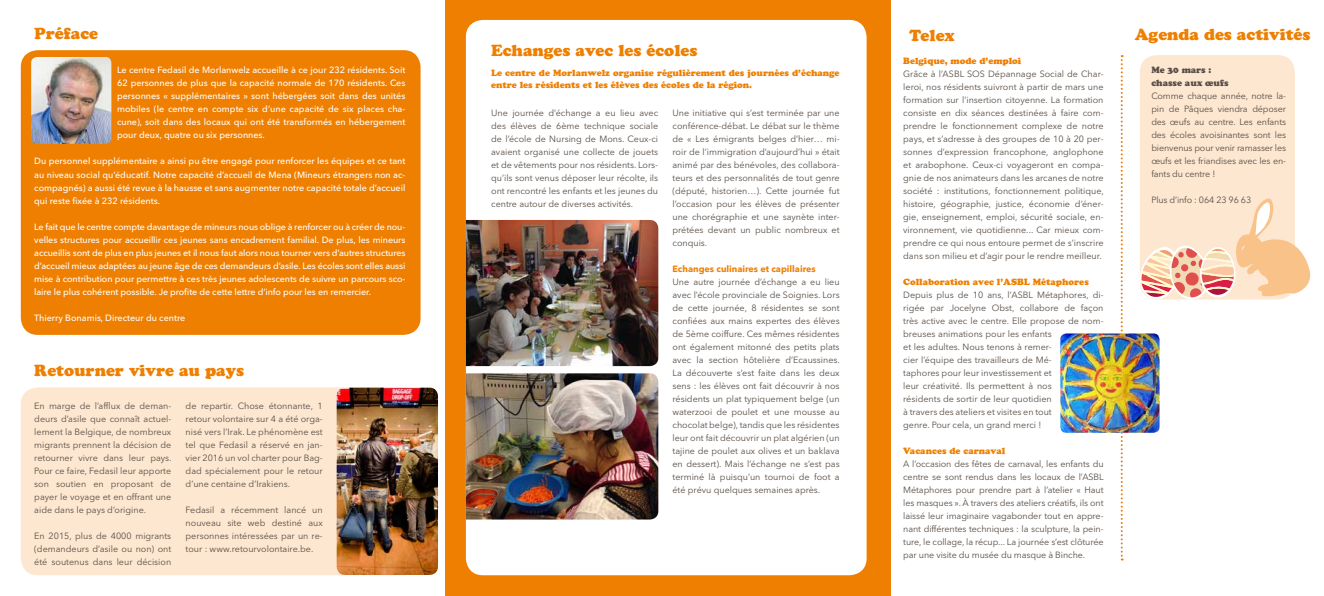
<style>
.page{position:relative;width:1324px;height:596px;background:#fff}
.page>*{position:absolute;margin:0;border:0;box-sizing:border-box;transform-origin:0 0}
.t1{font:16px "Cooper Black Std";color:#ee7f00}
.t2{font:9px/13px "Avenir Next LT Pro";color:#584e46;text-align:justify}
.t3{font:500 9px/13px "Avenir Next LT Pro";color:#fff;text-align:justify}
.t4{font:9px/12px "Cooper Black Std";color:#ee7f00}
.t5{font:700 9px "Avenir Next LT Pro";color:#ee7f00}
.t6{font:9px/13px "Cooper Black Std";color:#584e46}
</style>
<div class="page">
<div style="left:21px;top:387px;width:400px;height:188px;background:#fde7d0;border-radius:17px"></div>
<div style="left:21px;top:50px;width:400px;height:284px;background:#ee7f00;border-radius:17px"></div>
<svg style="left:1121px;top:55px;width:2px;height:505px"></svg>
<div style="left:445px;top:0;width:445px;height:595px;background:#ee7f00"></div>
<div style="left:1140px;top:55px;width:155px;height:244px;background:#fde7d0;border-radius:17px"></div>
<div style="left:466px;top:20px;width:400px;height:555px;background:#fff;border-radius:17px"></div>
<img style="left:466px;top:220px;width:192px;height:146px">
<img style="left:1060px;top:333px;width:99px;height:99px">
<img style="left:31px;top:57px;width:80px;height:87px">
<img style="left:466px;top:373px;width:192px;height:146px">
<svg style="left:1140px;top:198px;width:171px;height:102px"></svg>
<img style="left:337px;top:387px;width:101px;height:187px">
<h1 class="t1" style="left:34px;top:24px;width:65px">Préface</h1>
<p class="t3" style="left:117px;top:64px;width:290px">Le centre Fedasil de Morlanwelz accueille à ce jour 232 résidents. Soit 62 personnes de plus que la capacité normale de 170 résidents. Ces personnes « supplémentaires » sont hébergées soit dans des unités mobiles (le centre en compte six d’une capacité de six places cha&shy;cune), soit dans des locaux qui ont été transformés en hébergement pour deux, quatre ou six personnes.</p>
<p class="t3" style="left:34px;top:155px;width:373px">Du personnel supplémentaire a ainsi pu être engagé pour renforcer les équipes et ce tant au niveau social qu’éducatif. Notre capacité d’accueil de Mena (Mineurs étrangers non ac&shy;compagnés) a aussi été revue à la hausse et sans augmenter notre capacité totale d’accueil qui reste fixée à 232 résidents.</p>
<p class="t3" style="left:34px;top:220px;width:373px">Le fait que le centre compte davantage de mineurs nous oblige à renforcer ou à créer de nou&shy;velles structures pour accueillir ces jeunes sans encadrement familial. De plus, les mineurs accueillis sont de plus en plus jeunes et il nous faut alors nous tourner vers d’autres structures d’accueil mieux adaptées au jeune âge de ces demandeurs d’asile. Les écoles sont elles aussi mise à contribution pour permettre à ces très jeunes adolescents de suivre un parcours sco&shy;laire le plus cohérent possible. Je profite de cette lettre d’info pour les en remercier.</p>
<p class="t3" style="left:34px;top:311px;width:153px">Thierry Bonamis, Directeur du centre</p>
<h1 class="t1" style="left:34px;top:360px;width:211px">Retourner vivre au pays</h1>
<p class="t2" style="left:34px;top:399px;width:139px">En marge de l’afflux de deman&shy;deurs d’asile que connaît actuel&shy;lement la Belgique, de nombreux migrants prennent la décision de retourner vivre dans leur pays.<br>Pour ce faire, Fedasil leur apporte son soutien en proposant de payer le voyage et en offrant une aide dans le pays d’origine.</p>
<p class="t2" style="left:34px;top:529px;width:139px">En 2015, plus de 4000 migrants (demandeurs d’asile ou non) ont été soutenus dans leur décision</p>
<p class="t2" style="left:186px;top:399px;width:139px">de repartir. Chose étonnante, 1 retour volontaire sur 4 a été orga&shy;nisé vers l’Irak. Le phénomène est tel que Fedasil a réservé en jan&shy;vier 2016 un vol charter pour Bag&shy;dad spécialement pour le retour d’une centaine d’Irakiens.</p>
<p class="t2" style="left:186px;top:503px;width:139px">Fedasil a récemment lancé un nouveau site web destiné aux personnes intéressées par un re&shy;tour : www.retourvolontaire.be.</p>
<h1 class="t1" style="left:491px;top:41px;width:208px">Echanges avec les écoles</h1>
<p class="t4" style="left:491px;top:67px;width:350px">Le centre de Morlanwelz organise régulièrement des journées d’échange entre les résidents et les élèves des écoles de la région.</p>
<p class="t2" style="left:491px;top:106px;width:169px">Une journée d’échange a eu lieu avec des élèves de 6ème technique sociale de l’école de Nursing de Mons. Ceux-ci avaient organisé une collecte de jouets et de vêtements pour nos résidents. Lors&shy;qu’ils sont venus déposer leur récolte, ils ont rencontré les enfants et les jeunes du centre autour de diverses activités.</p>
<p class="t2" style="left:672px;top:106px;width:169px">Une initiative qui s’est terminée par une conférence-débat. Le débat sur le thème de « Les émigrants belges d’hier… mi&shy;roir de l’immigration d’aujourd’hui » était animé par des bénévoles, des collabora&shy;teurs et des personnalités de tout genre (député, historien…). Cette journée fut l’occasion pour les élèves de présenter une chorégraphie et une saynète inter&shy;prétées devant un public nombreux et conquis.</p>
<p class="t5" style="left:672px;top:263px;width:145px">Echanges culinaires et capillaires</p>
<p class="t2" style="left:672px;top:275px;width:169px">Une autre journée d’échange a eu lieu avec l’école provinciale de Soignies. Lors de cette journée, 8 résidentes se sont confiées aux mains expertes des élèves de 5ème coiffure. Ces mêmes résidentes ont également mitonné des petits plats avec la section hôtelière d’Ecaussines.<br>La découverte s’est faite dans les deux sens : les élèves ont fait découvrir à nos résidents un plat typiquement belge (un waterzooi de poulet et une mousse au chocolat belge), tandis que les résidentes leur ont fait découvrir un plat algérien (un tajine de poulet aux olives et un baklava en dessert). Mais l’échange ne s’est pas terminé là puisqu’un tournoi de foot a été prévu quelques semaines après.</p>
<h1 class="t1" style="left:909px;top:25px;width:47px">Telex</h1>
<h1 class="t1" style="left:1135px;top:25px;width:177px">Agenda des activités</h1>
<p class="t6" style="left:1151px;top:63px;width:79px">Me 30 mars : chasse aux œufs</p>
<p class="t2" style="left:1151px;top:89px;width:136px">Comme chaque année, notre la&shy;pin de Pâques viendra déposer des œufs au centre. Les enfants des écoles avoisinantes sont les bienvenus pour venir ramasser les œufs et les friandises avec les en&shy;fants du centre !</p>
<p class="t2" style="left:1151px;top:193px;width:101px">Plus d’info : 064 23 96 63</p>
<p class="t4" style="left:903px;top:55px;width:120px">Belgique, mode d’emploi</p>
<p class="t2" style="left:903px;top:67px;width:202px">Grâce à l’ASBL SOS Dépannage Social de Char&shy;leroi, nos résidents suivront à partir de mars une formation sur l’insertion citoyenne. La formation consiste en dix séances destinées à faire com&shy;prendre le fonctionnement complexe de notre pays, et s’adresse à des groupes de 10 à 20 per&shy;sonnes d’expression francophone, anglophone et arabophone. Ceux-ci voyageront en compa&shy;gnie de nos animateurs dans les arcanes de notre société : institutions, fonctionnement politique, histoire, géographie, justice, économie d’éner&shy;gie, enseignement, emploi, sécurité sociale, en&shy;vironnement, vie quotidienne... Car mieux com&shy;prendre ce qui nous entoure permet de s’inscrire dans son milieu et d’agir pour le rendre meilleur.</p>
<p class="t4" style="left:903px;top:276px;width:187px">Collaboration avec l’ASBL Métaphores</p>
<p class="t2" style="left:903px;top:288px;width:202px;text-align:left">Depuis plus de 10 ans, l’ASBL Métaphores, di&shy;rigée par Jocelyne Obst, collabore de façon très active avec le centre. Elle propose de nom&shy;breuses animations pour les enfants<br>et les adultes. Nous tenons à remer-<br>cier l’équipe des travailleurs de Mé-<br>taphores pour leur investissement et<br>leur créativité. Ils permettent à nos<br>résidents de sortir de leur quotidien<br>à travers des ateliers et visites en tout<br>genre. Pour cela, un grand merci !</p>
<p class="t4" style="left:903px;top:445px;width:104px">Vacances de carnaval</p>
<p class="t2" style="left:903px;top:457px;width:202px">A l’occasion des fêtes de carnaval, les enfants du centre se sont rendus dans les locaux de l’ASBL Métaphores pour prendre part à l’atelier « Haut les masques ». À travers des ateliers créatifs, ils ont laissé leur imaginaire vagabonder tout en appre&shy;nant différentes techniques : la sculpture, la pein&shy;ture, le collage, la récup... La journée s’est clôturée par une visite du musée du masque à Binche.</p>
</div>
